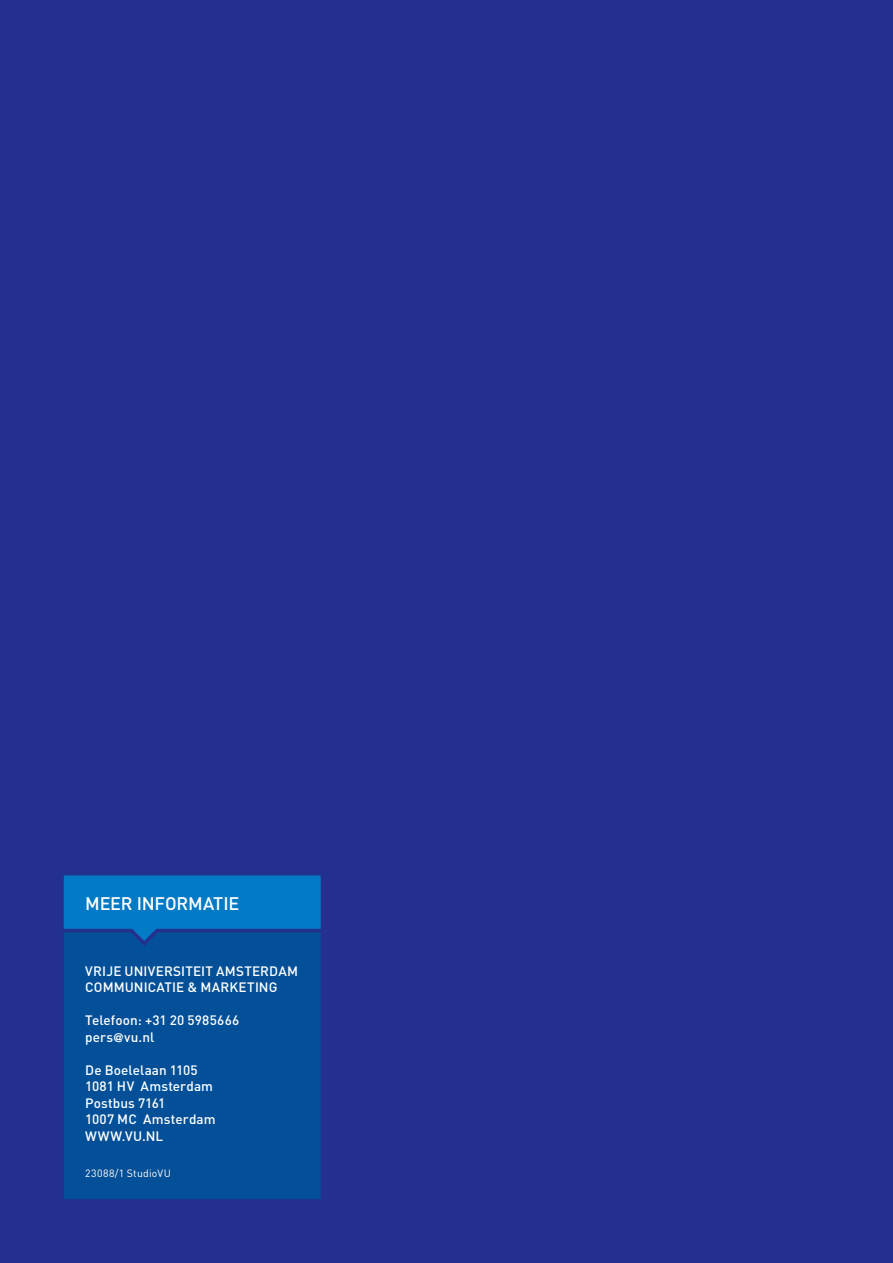
<style>
.page{position:relative;width:893px;height:1263px;background:#23308e}
.page>*{position:absolute;margin:0;border:0;box-sizing:border-box;transform-origin:0 0}
.t1{font:500 18px "DIN Pro";letter-spacing:-.01em;color:#fff}
.t2{font:500 13.5px/16.5px "DIN Pro";letter-spacing:.01em;color:#fff}
.t3{font:10.5px "DIN Pro";letter-spacing:.025em;color:#fff}
</style>
<div class="page">
<svg style="left:64px;top:875px;width:257px;height:57px;background:#0475c1"></svg>
<div style="left:64px;top:932px;width:257px;height:267px;background:#035098"></div>
<h1 class="t1" style="left:85px;top:889px;width:155px">MEER INFORMATIE</h1>
<p class="t2" style="left:85px;top:961px;width:214px">VRIJE UNIVERSITEIT AMSTERDAM<br>COMMUNICATIE &amp; MARKETING</p>
<p class="t2" style="left:85px;top:1011px;width:156px">Telefoon: +31 20 5985666 pers@vu.nl</p>
<p class="t2" style="left:85px;top:1060px;width:132px">De Boelelaan 1105<br>1081 HV Amsterdam<br>Postbus 7161<br>1007 MC Amsterdam<br>WWW.VU.NL</p>
<p class="t3" style="left:85px;top:1165px;width:87px">23088/1 StudioVU</p>
</div>
